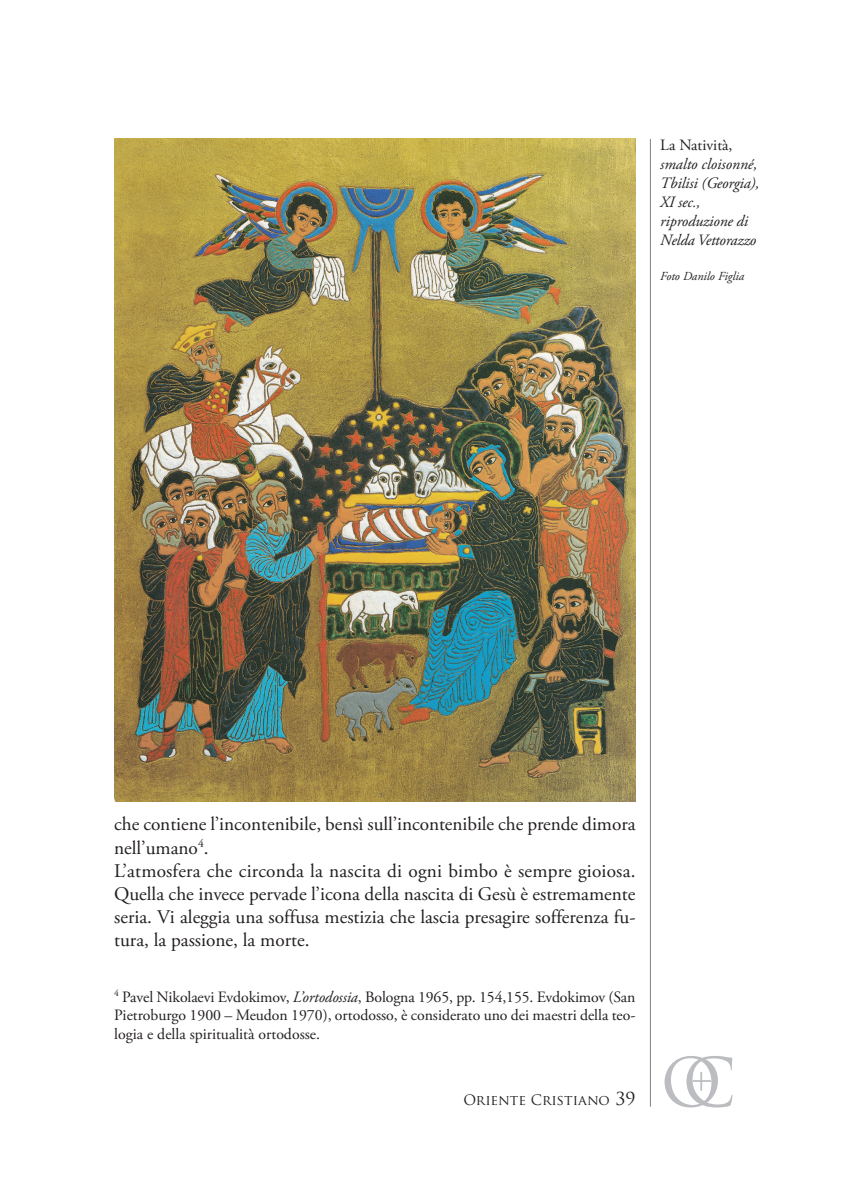
<style>
.page{position:relative;width:849px;height:1196px;background:#fff}
.page>*{position:absolute;margin:0;border:0;box-sizing:border-box;transform-origin:0 0}
.t1{font:65.8px "Trajan Pro";color:#bcbdc0}
.t2{font:19.25px/23.1px "Adobe Garamond Pro";color:#231f20}
.t3{font:15.75px/18.9px "Adobe Garamond Pro";color:#231f20;text-align:justify}
.t4{font:italic 15.75px/18.9px "Adobe Garamond Pro";letter-spacing:-.01em;color:#231f20}
.t5{font:14px "Trajan Pro";color:#231f20}
.t6{font:italic 12.25px "Adobe Garamond Pro";color:#231f20}
.s1{font-style:italic}
.s2{font-size:17.5px}
</style>
<div class="page">
<svg style="left:692px;top:1072px;width:19px;height:18px"></svg>
<hr style="left:650px;top:139px;width:1px;height:967px;background:#808285">
<img style="left:114px;top:139px;width:521px;height:662px">
<p class="t3" style="left:660px;top:137px;width:74px">La Natività,</p>
<p class="t4" style="left:660px;top:156px;width:101px">smalto cloisonné,<br>Tbilisi (Georgia),<br>XI sec., riproduzione di<br>Nelda Vettorazzo</p>
<p class="t6" style="left:660px;top:271px;width:85px">Foto Danilo Figlia</p>
<p class="t2" style="left:114px;top:814px;width:522px">che contiene l’incontenibile, bensì sull’incontenibile che prende dimora nell’umano<sup>4</sup>.<br>L’atmosfera che circonda la nascita di ogni bimbo è sempre gioiosa.<br>Quella che invece pervade l’icona della nascita di Gesù è estremamente seria. Vi aleggia una soffusa mestizia che lascia presagire sofferenza fu&shy;tura, la passione, la morte.</p>
<p class="t3" style="left:114px;top:988px;width:522px"><sup>4</sup> Pavel Nikolaevi Evdokimov, <span class="s1">L’ortodossia</span>, Bologna 1965, pp. 154,155. Evdokimov (San Pietroburgo 1900 – Meudon 1970), ortodosso, è considerato uno dei maestri della teo&shy;logia e della spiritualità ortodosse.</p>
<p class="t5" style="left:463px;top:1091px;width:173px">ORIENTE CRISTIANO <span class="s2">39</span></p>
<h1 class="t1" style="left:660px;top:1045px;width:78px">OC</h1>
</div>
